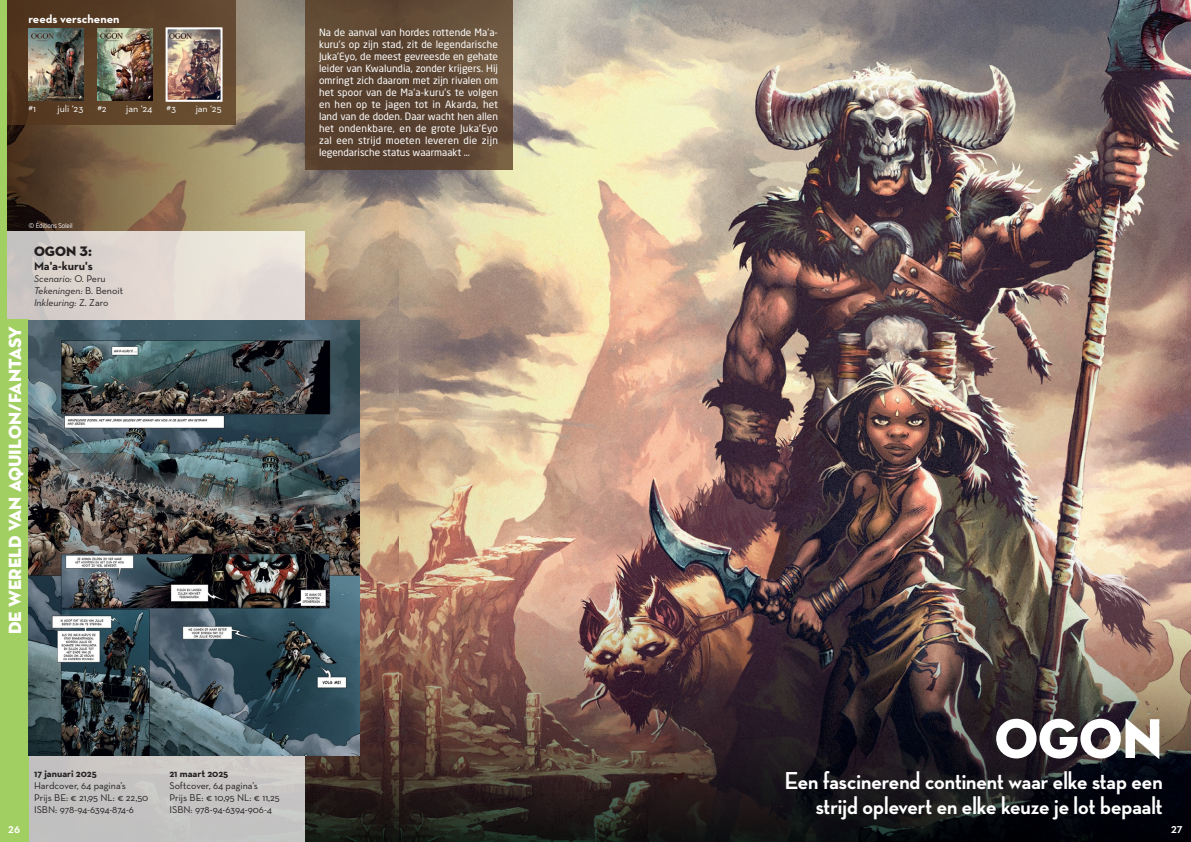
<style>
.page{position:relative;width:1191px;height:842px;background:#fff}
.page>*{position:absolute;margin:0;border:0;box-sizing:border-box;transform-origin:0 0}
.Titel{font:57px "Neutra Disp Titling";color:#fff}
.Tagline{font:700 25px/25px "Neutra Disp";color:#fff;text-align:right}
.Reekstitel{font:18px "Neutra Disp Titling";color:#fff}
.Reekstitel-2{font:14px "Neutra Disp Titling";color:#231f20}
.t1{font:700 13px "Neutra Disp";color:#fff}
.Reeds_verschenen{font:700 12px "Neutra Text";color:#fff}
.albumtitel{font:700 12px "Neutra Text";color:#231f20}
.broodtekst{font:10px/12px "Neo Sans Std";color:#fff;text-align:justify}
.Techn_Info_regular{font:10px "Neutra Text";color:#231f20}
.Auteurs{font:italic 10px "Neutra Text";color:#231f20}
.cover-datum{font:10px "Neutra Text";color:#fff}
.Techn_Info_Bold{font:700 10px "Neutra Text";color:#231f20}
.Techn_Info_Bold-2{font:10px "Neutra Text";color:#231f20}
.Copyright{font:7px "Netto Pro";letter-spacing:-.03em;color:#fff}
.s1{font-style:normal}
</style>
<div class="page">
<img style="left:592px;top:0;width:599px;height:534px">
<svg style="left:7px;top:0;width:585px;height:534px;background:#b6a286"></svg>
<img style="left:305px;top:534px;width:886px;height:308px">
<div style="left:28px;top:756px;width:277px;height:86px;background:#c4c2c2"></div>
<div style="left:28px;top:231px;width:277px;height:89px;background:linear-gradient(to right,#d5cdc7,#ede6dd)"></div>
<div style="left:0;top:231px;width:28px;height:611px;background:#c7c3c2"></div>
<div style="left:0;top:320px;width:28px;height:522px;background:#a2cf62"></div>
<img style="left:28px;top:320px;width:332px;height:436px">
<div style="left:0;top:0;width:236px;height:125px;background:linear-gradient(to right,#4d301a,#695036)"></div>
<img style="left:28px;top:28px;width:55px;height:73px">
<img style="left:97px;top:28px;width:55px;height:73px">
<img style="left:169px;top:30px;width:50px;height:69px">
<div style="left:166px;top:27px;width:56px;height:75px;border:2px solid #fff"></div>
<svg style="left:305px;top:0;width:207px;height:170px;background:#5e4733"></svg>
<div style="left:0;top:0;width:7px;height:842px;background:#a2cf62"></div>
<p class="Reeds_verschenen" style="left:28px;top:11px;width:93px">reeds verschenen</p>
<p class="cover-datum" style="left:28px;top:103px;width:9px">#1</p>
<p class="cover-datum" style="left:58px;top:103px;width:27px">juli ‘23</p>
<p class="cover-datum" style="left:97px;top:103px;width:11px">#2</p>
<p class="cover-datum" style="left:126px;top:103px;width:28px">jan ‘24</p>
<p class="cover-datum" style="left:167px;top:103px;width:11px">#3</p>
<p class="cover-datum" style="left:196px;top:103px;width:27px">jan ‘25</p>
<p class="Copyright" style="left:29px;top:221px;width:46px">© Éditions Soleil</p>
<p class="Reekstitel" style="left:4px;top:634px;width:310px;rotate:-90deg">de wereld van AQUILON/Fantasy</p>
<p class="Reekstitel-2" style="left:34px;top:242px;width:59px">OGON 3:</p>
<p class="albumtitel" style="left:34px;top:258px;width:60px">Ma'a-kuru's</p>
<p class="Auteurs" style="left:34px;top:273px;width:73px">Scenario: <span class="s1">O. Peru</span></p>
<p class="Auteurs" style="left:34px;top:285px;width:90px">Tekeningen: <span class="s1">B. Benoit</span></p>
<p class="Auteurs" style="left:34px;top:297px;width:76px">Inkleuring: <span class="s1">Z. Zaro</span></p>
<p class="broodtekst" style="left:319px;top:26px;width:181px">Na de aanval van hordes rottende Ma’a&shy;kuru’s op zijn stad, zit de legendarische Juka’Eyo, de meest gevreesde en gehate leider van Kwalundia, zonder krijgers. Hij omringt zich daarom met zijn rivalen om het spoor van de Ma’a-kuru’s te volgen en hen op te jagen tot in Akarda, het land van de doden. Daar wacht hen allen het ondenkbare, en de grote Juka’Eyo zal een strijd moeten leveren die zijn legendarische status waarmaakt …</p>
<p class="Techn_Info_Bold" style="left:34px;top:767px;width:64px">17 januari 2025</p>
<p class="Techn_Info_regular" style="left:34px;top:779px;width:93px">Hardcover, 64 pagina’s</p>
<p class="Techn_Info_regular" style="left:34px;top:791px;width:116px">Prijs BE: € 21,95 NL: € 22,50</p>
<p class="Techn_Info_regular" style="left:34px;top:803px;width:101px">ISBN: 978-94-6394-874-6</p>
<p class="Techn_Info_Bold" style="left:169px;top:767px;width:60px">21 maart 2025</p>
<p class="Techn_Info_Bold-2" style="left:169px;top:779px;width:90px">Softcover, 64 pagina’s</p>
<p class="Techn_Info_regular" style="left:169px;top:791px;width:112px">Prijs BE: € 10,95 NL: € 11,25</p>
<p class="Techn_Info_regular" style="left:169px;top:803px;width:104px">ISBN: 978-94-6394-906-4</p>
<p class="Titel" style="left:994px;top:703px;width:169px">Ogon</p>
<p class="Tagline" style="left:784px;top:768px;width:380px">Een fascinerend continent waar elke stap een strijd oplevert en elke keuze je lot bepaalt</p>
<h3 class="t1" style="left:8px;top:821px;width:13px">26</h3>
<h3 class="t1" style="left:1171px;top:821px;width:13px">27</h3>
</div>
